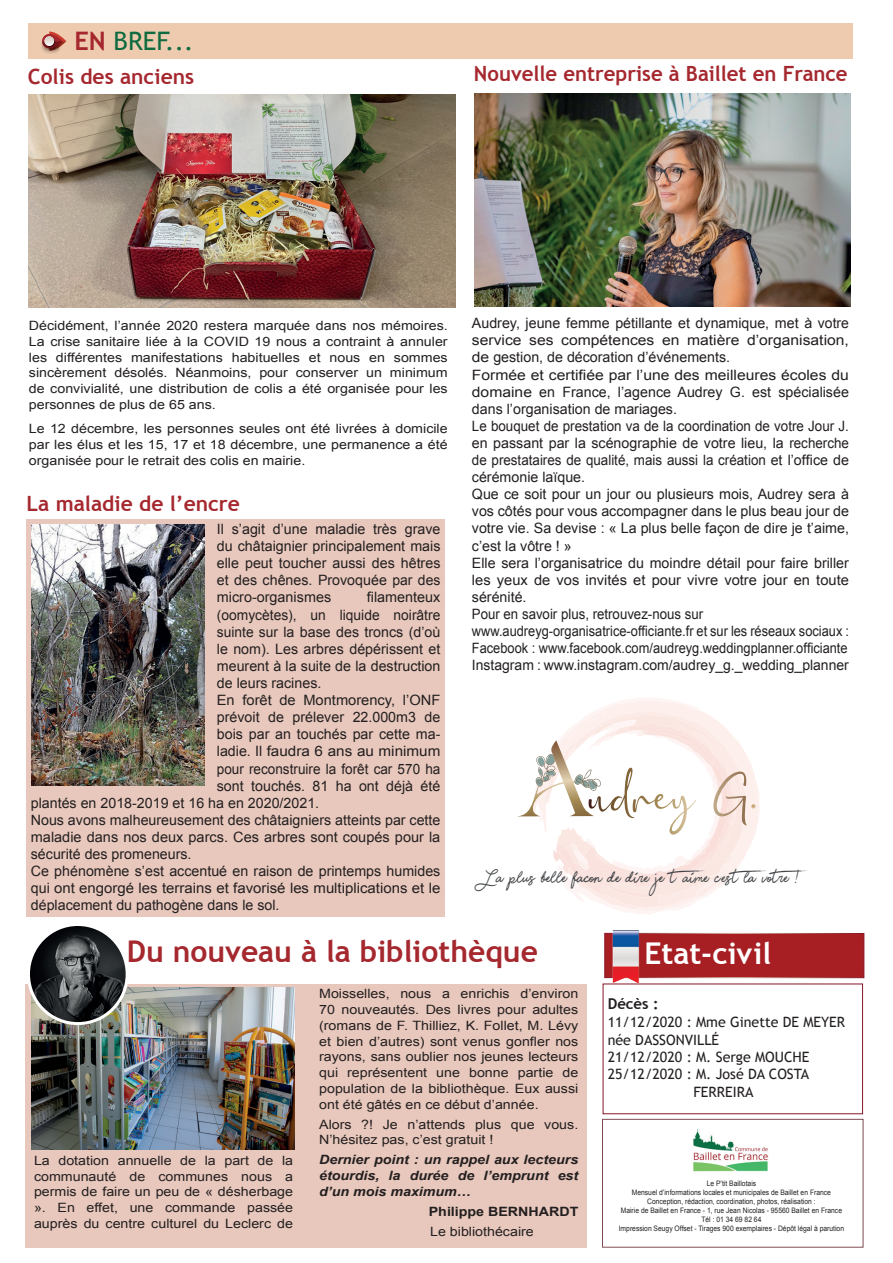
<style>
.page{position:relative;width:893px;height:1263px;background:#fff}
.page>*{position:absolute;margin:0;border:0;box-sizing:border-box;transform-origin:0 0}
.t1{font:700 30px "Trebuchet MS";color:#a6282f}
.t2{font:700 30px "Trebuchet MS";color:#fff}
.t3{font:28.8px "Beauty";color:#424548;scale:.81 1}
.t4{font:25.5px "Trebuchet MS";color:#0d6b3f}
.t5{font:700 21px "Trebuchet MS";color:#a6282f}
.t6{font:700 15px "Trebuchet MS";color:#231f20}
.t7{font:14.25px/17.1px "Arial";color:#231f20}
.t8{font:14.25px "Trebuchet MS";color:#231f20}
.t9{font:14.25px "Arial";color:#231f20;scale:.95 1}
.t10{font:12.9px/15.8px "Arial";color:#231f20;text-align:justify;scale:1.11 1}
.t11{font:italic 700 12.9px/15.8px "Arial";color:#231f20;text-align:justify;scale:1.11 1}
.t12{font:700 12.9px "Arial";color:#231f20;scale:1.11 1}
.t13{font:7.5px/9px "Arial";color:#231f20;text-align:center;scale:.9 1}
.s1{font-weight:700;color:#a6282f}
</style>
<div class="page">
<div style="left:605px;top:933px;width:259px;height:45px;background:#a71e23"></div>
<img style="left:693px;top:1128px;width:75px;height:43px">
<div style="left:602px;top:1119px;width:261px;height:128px;border:1px solid #7f4b52"></div>
<img style="left:612px;top:930px;width:27px;height:53px">
<div style="left:28px;top:23px;width:825px;height:35px;background:#eecbaf"></div>
<svg style="left:41px;top:32px;width:25px;height:21px"></svg>
<img style="left:475px;top:94px;width:375px;height:212px">
<svg style="left:518px;top:698px;width:242px;height:217px"></svg>
<div style="left:27px;top:519px;width:418px;height:398px;background:#e8c8bc"></div>
<img style="left:28px;top:95px;width:427px;height:212px">
<div style="left:26px;top:984px;width:561px;height:263px;background:#e8c8bc"></div>
<img style="left:31px;top:988px;width:264px;height:161px">
<img style="left:28px;top:927px;width:101px;height:99px">
<div style="left:27px;top:923px;width:102px;height:102px;border:3px solid #fff;border-radius:50%"></div>
<img style="left:32px;top:524px;width:173px;height:261px">
<h3 class="t4" style="left:74px;top:26px;width:121px"><span class="s1">EN</span> BREF...</h3>
<h3 class="t5" style="left:28px;top:63px;width:168px">Colis des anciens</h3>
<h3 class="t5" style="left:474px;top:61px;width:375px">Nouvelle entreprise à Baillet en France</h3>
<p class="t10" style="left:29px;top:318px;width:379px">Décidément, l’année 2020 restera marquée dans nos mémoires.<br>La crise sanitaire liée à la COVID 19 nous a contraint à annuler les différentes manifestations habituelles et nous en sommes sincèrement désolés. Néanmoins, pour conserver un minimum de convivialité, une distribution de colis a été organisée pour les personnes de plus de 65 ans.</p>
<p class="t10" style="left:29px;top:421px;width:379px">Le 12 décembre, les personnes seules ont été livrées à domicile par les élus et les 15, 17 et 18 décembre, une permanence a été organisée pour le retrait des colis en mairie.</p>
<h3 class="t5" style="left:27px;top:490px;width:215px">La maladie de l’encre</h3>
<p class="t7" style="left:217px;top:521px;width:225px;text-align:justify">Il s’agit d’une maladie très grave du châtaignier principalement mais elle peut toucher aussi des hêtres et des chênes. Provoquée par des micro-organismes</p>
<p class="t7" style="left:367px;top:589px;width:75px">filamenteux</p>
<p class="t7" style="left:217px;top:606px;width:225px">(oomycètes), un liquide noirâtre</p>
<p class="t7" style="left:217px;top:623px;width:225px">suinte sur la base des troncs (d’où</p>
<p class="t7" style="left:217px;top:640px;width:225px">le nom). Les arbres dépérissent et</p>
<p class="t7" style="left:217px;top:657px;width:225px">meurent à la suite de la destruction</p>
<p class="t7" style="left:217px;top:675px;width:106px">de leurs racines.</p>
<p class="t7" style="left:217px;top:692px;width:225px">En forêt de Montmorency, l’ONF</p>
<p class="t7" style="left:217px;top:709px;width:225px">prévoit de prélever 22.000m3 de</p>
<p class="t7" style="left:217px;top:726px;width:225px">bois par an touchés par cette ma-</p>
<p class="t7" style="left:217px;top:743px;width:225px">ladie. Il faudra 6 ans au minimum</p>
<p class="t9" style="left:217px;top:759px;width:237px">pour reconstruire la forêt car 570 ha</p>
<p class="t7" style="left:217px;top:777px;width:225px">sont touchés. 81 ha ont déjà été</p>
<p class="t7" style="left:31px;top:794px;width:290px">plantés en 2018-2019 et 16 ha en 2020/2021.</p>
<p class="t7" style="left:31px;top:811px;width:411px">Nous avons malheureusement des châtaigniers atteints par cette</p>
<p class="t7" style="left:31px;top:828px;width:411px">maladie dans nos deux parcs. Ces arbres sont coupés pour la</p>
<p class="t7" style="left:31px;top:846px;width:162px">sécurité des promeneurs.</p>
<p class="t7" style="left:31px;top:863px;width:411px">Ce phénomène s’est accentué en raison de printemps humides</p>
<p class="t7" style="left:31px;top:880px;width:411px">qui ont engorgé les terrains et favorisé les multiplications et le</p>
<p class="t7" style="left:31px;top:897px;width:250px">déplacement du pathogène dans le sol.</p>
<p class="t7" style="left:472px;top:315px;width:379px">Audrey, jeune femme pétillante et dynamique, met à votre service ses compétences en matière d’organisation, de gestion, de décoration d’événements.<br>Formée et certifiée par l’une des meilleures écoles du domaine en France, l’agence Audrey G. est spécialisée dans l’organisation de mariages.<br>Le bouquet de prestation va de la coordination de votre Jour J. en passant par la scénographie de votre lieu, la recherche de prestataires de qualité, mais aussi la création et l’office de cérémonie laïque.<br>Que ce soit pour un jour ou plusieurs mois, Audrey sera à vos côtés pour vous accompagner dans le plus beau jour de votre vie. Sa devise : « La plus belle façon de dire je t’aime, c’est la vôtre ! »<br>Elle sera l’organisatrice du moindre détail pour faire briller les yeux de vos invités et pour vivre votre jour en toute sérénité.<br>Pour en savoir plus, retrouvez-nous sur www.audreyg-organisatrice-officiante.fr et sur les réseaux sociaux :<br>Facebook : www.facebook.com/audreyg.weddingplanner.officiante Instagram : www.instagram.com/audrey_g._wedding_planner</p>
<h2 class="t3" style="left:483px;top:866px;width:408px">La plus belle facon de dire je t'aime,,c'estla votre !</h2>
<h1 class="t1" style="left:127px;top:933px;width:413px">Du nouveau à la bibliothèque</h1>
<p class="t10" style="left:34px;top:1153px;width:235px">La dotation annuelle de la part de la communauté de communes nous a permis de faire un peu de « désherbage ». En effet, une commande passée auprès du centre culturel du Leclerc de</p>
<p class="t10" style="left:319px;top:986px;width:235px">Moisselles, nous a enrichis d’environ 70 nouveautés. Des livres pour adultes (romans de F. Thilliez, K. Follet, M. Lévy et bien d’autres) sont venus gonfler nos rayons, sans oublier nos jeunes lecteurs qui représentent une bonne partie de population de la bibliothèque. Eux aussi ont été gâtés en ce début d’année.</p>
<p class="t10" style="left:319px;top:1116px;width:235px">Alors ?! Je n’attends plus que vous.<br>N’hésitez pas, c’est gratuit !</p>
<p class="t11" style="left:319px;top:1152px;width:235px">Dernier point : un rappel aux lecteurs étourdis, la durée de l’emprunt est d’un mois maximum…</p>
<p class="t12" style="left:429px;top:1203px;width:136px">Philippe BERNHARDT</p>
<p class="t10" style="left:430px;top:1224px;width:95px">Le bibliothécaire</p>
<h1 class="t2" style="left:644px;top:935px;width:128px">Etat-civil</h1>
<p class="t6" style="left:608px;top:994px;width:53px">Décès :</p>
<p class="t8" style="left:608px;top:1014px;width:239px">11/12/2020 : Mme Ginette DE MEYER</p>
<p class="t8" style="left:608px;top:1032px;width:113px">née DASSONVILLÉ</p>
<p class="t8" style="left:608px;top:1049px;width:203px">21/12/2020 : M. Serge MOUCHE</p>
<p class="t8" style="left:608px;top:1066px;width:203px">25/12/2020 : M. José DA COSTA</p>
<p class="t8" style="left:693px;top:1083px;width:62px">FERREIRA</p>
<p class="t13" style="left:619px;top:1179px;width:252px">Le P’tit Baillotais<br>Mensuel d’informations locales et municipales de Baillet en France Conception, rédaction, coordination, photos, réalisation :<br>Mairie de Baillet en France - 1, rue Jean Nicolas - 95560 Baillet en France Tél : 01 34 69 82 64<br>Impression Seugy Offset - Tirages 900 exemplaires - Dépôt légal à parution</p>
</div>
